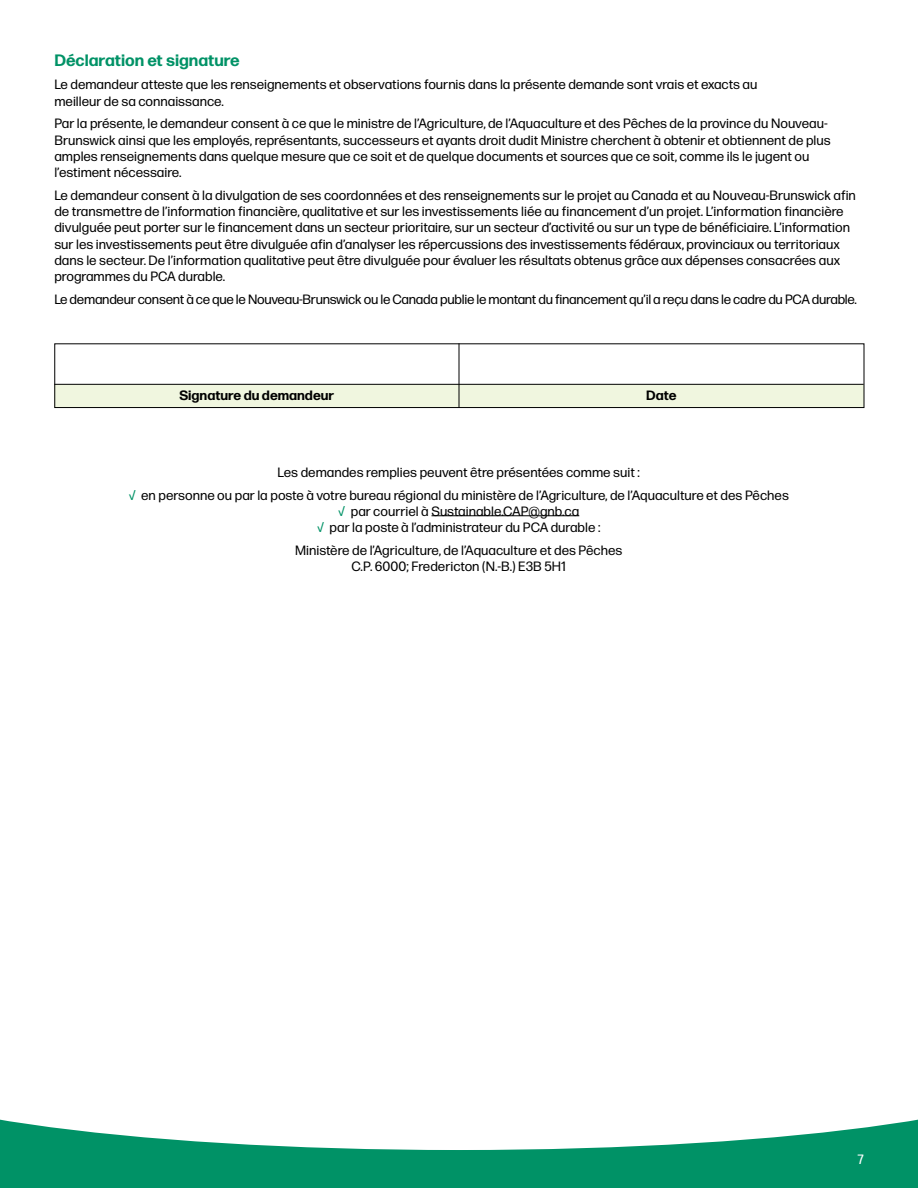
<style>
.page{position:relative;width:918px;height:1188px;background:#fff}
.page>*{position:absolute;margin:0;border:0;box-sizing:border-box;transform-origin:0 0}
.t1{font:700 16.5px "Forma DJR Micro";color:#009266}
.t2{font:13.5px/16.2px "Forma DJR Micro";color:#000}
.t3{font:13.5px "Forma DJR Micro";letter-spacing:-.02em;color:#000}
.t4{font:700 13.5px "Forma DJR Micro";color:#000}
.t5{font:13.5px "Forma DJR Micro";color:#fff}
.s1{color:#009266}
</style>
<div class="page">
<div style="left:0;top:1090px;width:918px;height:98px;background:#009266"></div>
<svg style="left:0;top:1090px;width:918px;height:60px;background:#d7eee7"></svg>
<div style="left:54px;top:384px;width:810px;height:24px;background:#f0f6df"></div>
<div style="left:54px;top:343px;width:810px;height:65px;border:1px solid #000"></div>
<hr style="left:459px;top:343px;width:1px;height:65px;background:#000">
<hr style="left:54px;top:384px;width:810px;height:1px;background:#000">
<hr style="left:431px;top:516px;width:148px;height:1px;background:#000">
<p class="t1" style="left:54px;top:50px;width:187px">Déclaration et signature</p>
<p class="t2" style="left:54px;top:76px;width:705px">Le demandeur atteste que les renseignements et observations fournis dans la présente demande sont vrais et exacts au meilleur de sa connaissance.</p>
<p class="t2" style="left:54px;top:115px;width:778px">Par la présente, le demandeur consent à ce que le ministre de l’Agriculture, de l’Aquaculture et des Pêches de la province du Nouveau-Brunswick ainsi que les employés, représentants, successeurs et ayants droit dudit Ministre cherchent à obtenir et obtiennent de plus amples renseignements dans quelque mesure que ce soit et de quelque documents et sources que ce soit, comme ils le jugent ou l’estiment nécessaire.</p>
<p class="t2" style="left:54px;top:187px;width:803px">Le demandeur consent à la divulgation de ses coordonnées et des renseignements sur le projet au Canada et au Nouveau-Brunswick afin de transmettre de l’information financière, qualitative et sur les investissements liée au financement d’un projet. L’information financière divulguée peut porter sur le financement dans un secteur prioritaire, sur un secteur d’activité ou sur un type de bénéficiaire. L’information sur les investissements peut être divulguée afin d’analyser les répercussions des investissements fédéraux, provinciaux ou territoriaux dans le secteur. De l’information qualitative peut être divulguée pour évaluer les résultats obtenus grâce aux dépenses consacrées aux programmes du PCA durable.</p>
<p class="t3" style="left:54px;top:291px;width:804px">Le demandeur consent à ce que le Nouveau-Brunswick ou le Canada publie le montant du financement qu’il a reçu dans le cadre du PCA durable.</p>
<p class="t4" style="left:179px;top:387px;width:156px">Signature du demandeur</p>
<p class="t4" style="left:646px;top:387px;width:32px">Date</p>
<p class="t2" style="left:278px;top:463px;width:364px">Les demandes remplies peuvent être présentées comme suit :</p>
<p class="t2" style="left:129px;top:486px;width:662px"><span class="s1">✓</span> en personne ou par la poste à votre bureau régional du ministère de l’Agriculture, de l’Aquaculture et des Pêches</p>
<p class="t2" style="left:338px;top:503px;width:242px"><span class="s1">✓</span> par courriel à Sustainable.CAP@gnb.ca</p>
<p class="t2" style="left:295px;top:515px;width:329px;line-height:23px;text-align:center"><span class="s1">✓</span> par la poste à l’administrateur du PCA durable :<br>Ministère de l’Agriculture, de l’Aquaculture et des Pêches</p>
<p class="t2" style="left:351px;top:558px;width:216px">C.P. 6000; Fredericton (N.-B.) E3B 5H1</p>
<p class="t5" style="left:858px;top:1150px;width:8px">7</p>
</div>
